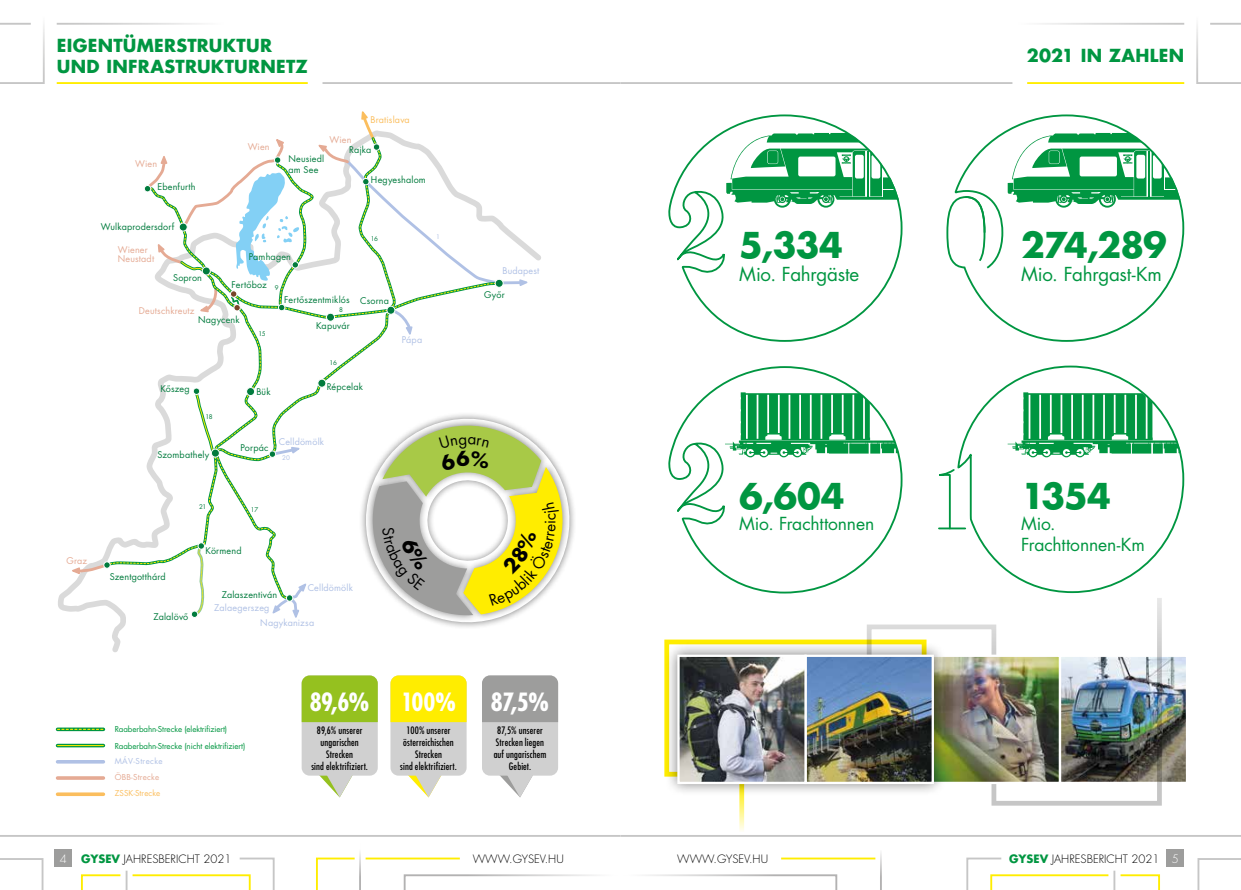
<style>
.page{position:relative;width:1241px;height:890px;background:#fff}
.page>*{position:absolute;margin:0;border:0;box-sizing:border-box;transform-origin:0 0}
.t1{font:700 34.62px "Futura LT Pro";letter-spacing:-.02em;color:#009641}
.t2{font:700 condensed 24.5px "Futura LT Pro";letter-spacing:-.03em;color:#fff}
.t3{font:18.75px "Futura LT Pro";letter-spacing:-.015em;color:#009641}
.t4{font:700 17.5px/21px "Futura LT Pro";letter-spacing:.02em;color:#009641}
.t5{font:17.5px/21px "Futura LT Pro";letter-spacing:-.005em;color:#009641}
.t6{font:15.12px "Futura LT Pro";color:#000}
.t7{font:300 11.25px "Futura LT Pro";color:#000}
.t8{font:300 11.25px "Futura LT Pro";color:#fff}
.t9{font:500 condensed 10px/12px "Futura LT Pro";letter-spacing:.015em;color:#000;text-align:center}
.t10{font:9px/10.8px "Futura LT Pro";letter-spacing:.02em;color:#007b3d}
.t11{font:9px/15.1px "Futura LT Pro";letter-spacing:.02em;color:#b0c1e5}
.t12{font:9px/8.6px "Futura LT Pro";letter-spacing:.02em;color:#e5aa94}
.t13{font:9px "Futura LT Pro";letter-spacing:.015em;color:#fbbe5e}
.t14{font:8px/16.8px "Futura LT Pro";letter-spacing:-.01em;color:#009641}
.t15{font:8px "Futura LT Pro";letter-spacing:.01em;color:#fbbe5e}
.t16{font:8px "Futura LT Pro";letter-spacing:.045em;color:#b0c1e5}
.t17{font:8px "Futura LT Pro";letter-spacing:.03em;color:#e5aa94}
.t18{font:6.25px "Futura LT Pro";color:#007b3d}
.t19{font:6.25px "Futura LT Pro";color:#b0c1e5}
.s1{font-weight:700;color:#009641}
.s2{color:#fff}
</style>
<div class="page">
<svg style="left:312px;top:775px;width:45px;height:22px"></svg>
<div style="left:301px;top:675px;width:77px;height:100px;background:#d0d0d0;border-radius:8px"></div>
<div style="left:301px;top:675px;width:77px;height:47px;background:#95c11f"></div>
<svg style="left:401px;top:775px;width:44px;height:22px"></svg>
<div style="left:390px;top:675px;width:76px;height:100px;background:#d0d0d0;border-radius:8px"></div>
<div style="left:390px;top:675px;width:76px;height:47px;background:#ffed00"></div>
<svg style="left:492px;top:775px;width:45px;height:22px"></svg>
<div style="left:482px;top:675px;width:76px;height:100px;background:#d0d0d0;border-radius:8px"></div>
<div style="left:482px;top:675px;width:76px;height:47px;background:#9d9d9c"></div>
<svg style="left:668px;top:366px;width:235px;height:228px"></svg>
<svg style="left:938px;top:469px;width:17px;height:61px"></svg>
<hr style="left:938px;top:527px;width:27px;height:2px;background:#009641">
<svg style="left:955px;top:365px;width:229px;height:229px"></svg>
<svg style="left:946px;top:114px;width:238px;height:228px"></svg>
<svg style="left:963px;top:195px;width:23px;height:68px"></svg>
<svg style="left:668px;top:114px;width:235px;height:228px"></svg>
<svg style="left:725px;top:392px;width:176px;height:65px"></svg>
<svg style="left:1007px;top:392px;width:176px;height:65px"></svg>
<svg style="left:55px;top:727px;width:51px;height:69px"></svg>
<svg style="left:58px;top:743px;width:45px;height:4px"></svg>
<hr style="left:58px;top:745px;width:45px;height:1px;background:#ffed00">
<svg style="left:58px;top:759px;width:45px;height:4px"></svg>
<hr style="left:58px;top:776px;width:45px;height:3px;background:#e5aa94">
<hr style="left:58px;top:792px;width:45px;height:3px;background:#fbbe5e">
<svg style="left:436px;top:506px;width:138px;height:121px"></svg>
<img style="left:1162px;top:657px;width:22px;height:124px">
<div style="left:1058px;top:654px;width:129px;height:130px;border:2px solid #fff"></div>
<svg style="left:664px;top:639px;width:201px;height:192px"></svg>
<img style="left:865px;top:598px;width:297px;height:208px">
<div style="left:931px;top:654px;width:129px;height:130px;border:2px solid #fff"></div>
<div style="left:664px;top:642px;width:282px;height:154px;background:#000;opacity:.5"></div>
<div style="left:804px;top:654px;width:129px;height:130px;border:2px solid #fff"></div>
<div style="left:677px;top:654px;width:129px;height:130px;border:2px solid #fff"></div>
<div style="left:55px;top:849px;width:17px;height:17px;background:#9d9d9c"></div>
<svg style="left:403px;top:874px;width:435px;height:15px"></svg>
<hr style="left:365px;top:857px;width:95px;height:2px;background:#ffed00">
<hr style="left:781px;top:857px;width:94px;height:2px;background:#ffed00">
<hr style="left:359px;top:842px;width:2px;height:47px;background:#b3b2b2">
<hr style="left:879px;top:849px;width:2px;height:40px;background:#b3b2b2">
<svg style="left:316px;top:857px;width:39px;height:32px"></svg>
<svg style="left:0;top:858px;width:44px;height:31px"></svg>
<svg style="left:1197px;top:858px;width:43px;height:31px"></svg>
<svg style="left:81px;top:857px;width:194px;height:32px"></svg>
<svg style="left:966px;top:857px;width:194px;height:32px"></svg>
<div style="left:1166px;top:849px;width:17px;height:17px;background:#9d9d9c"></div>
<hr style="left:0;top:834px;width:620px;height:2px;background:#c6c6c6">
<hr style="left:620px;top:834px;width:620px;height:2px;background:#c6c6c6">
<hr style="left:0;top:23px;width:31px;height:2px;background:#c6c6c6">
<hr style="left:1209px;top:23px;width:31px;height:2px;background:#c6c6c6">
<hr style="left:0;top:82px;width:44px;height:2px;background:#c6c6c6">
<hr style="left:1196px;top:82px;width:44px;height:2px;background:#c6c6c6">
<hr style="left:322px;top:82px;width:298px;height:2px;background:#c6c6c6">
<hr style="left:620px;top:82px;width:392px;height:2px;background:#c6c6c6">
<hr style="left:57px;top:82px;width:251px;height:2px;background:#ffed00">
<hr style="left:1026px;top:82px;width:157px;height:2px;background:#ffed00">
<svg style="left:68px;top:111px;width:505px;height:510px"></svg>
<h3 class="t4" style="left:57px;top:34px;width:253px">EIGENTÜMERSTRUKTUR<br>UND INFRASTRUKTURNETZ</h3>
<p class="t13" style="left:370px;top:114px;width:41px">Bratislava</p>
<p class="t12" style="left:135px;top:160px;width:23px">Wien</p>
<p class="t10" style="left:158px;top:181px;width:39px">Ebenfurth</p>
<p class="t10" style="left:101px;top:221px;width:75px">Wulkaprodersdorf</p>
<p class="t12" style="left:248px;top:142px;width:23px">Wien</p>
<p class="t12" style="left:329px;top:135px;width:23px">Wien</p>
<p class="t10" style="left:288px;top:153px;width:37px">Neusiedl am See</p>
<p class="t10" style="left:349px;top:144px;width:23px">Rajka</p>
<p class="t10" style="left:371px;top:174px;width:56px">Hegyeshalom</p>
<p class="t18" style="left:370px;top:234px;width:9px">16</p>
<p class="t12" style="left:118px;top:245px;width:38px">Wiener<br>Neustadt</p>
<p class="t10" style="left:249px;top:251px;width:44px">Pamhagen</p>
<p class="t10" style="left:284px;top:294px;width:67px">Fertőszentmiklós</p>
<p class="t10" style="left:316px;top:320px;width:35px">Kapuvár</p>
<p class="t10" style="left:173px;top:272px;width:30px">Sopron</p>
<p class="t10" style="left:231px;top:279px;width:37px">Fertőboz</p>
<p class="t18" style="left:275px;top:283px;width:5px">9</p>
<p class="t12" style="left:139px;top:306px;width:57px">Deutschkreutz</p>
<p class="t18" style="left:339px;top:305px;width:5px">8</p>
<p class="t10" style="left:198px;top:314px;width:43px">Nagycenk</p>
<p class="t18" style="left:258px;top:329px;width:9px">15</p>
<p class="t18" style="left:329px;top:358px;width:9px">16</p>
<p class="t10" style="left:360px;top:295px;width:30px">Csorna</p>
<p class="t10" style="left:160px;top:383px;width:31px">Kőszeg</p>
<p class="t18" style="left:205px;top:412px;width:9px">18</p>
<p class="t10" style="left:158px;top:449px;width:53px">Szombathely</p>
<p class="t10" style="left:256px;top:386px;width:16px">Bük</p>
<p class="t10" style="left:327px;top:381px;width:38px">Répcelak</p>
<p class="t10" style="left:240px;top:442px;width:29px">Porpác</p>
<p class="t11" style="left:279px;top:433px;width:47px">Celldömölk</p>
<p class="t19" style="left:282px;top:453px;width:9px">20</p>
<p class="t11" style="left:402px;top:332px;width:22px">Pápa</p>
<p class="t19" style="left:436px;top:232px;width:5px">1</p>
<p class="t12" style="left:66px;top:556px;width:22px">Graz</p>
<p class="t18" style="left:199px;top:503px;width:9px">21</p>
<p class="t18" style="left:251px;top:505px;width:9px">17</p>
<p class="t10" style="left:110px;top:570px;width:57px">Szentgotthárd</p>
<p class="t10" style="left:153px;top:611px;width:36px">Zalalövő</p>
<p class="t10" style="left:205px;top:545px;width:37px">Körmend</p>
<p class="t10" style="left:222px;top:589px;width:57px">Zalaszentiván</p>
<p class="t11" style="left:308px;top:579px;width:47px">Celldömölk</p>
<p class="t11" style="left:260px;top:600px;width:55px;text-indent:-46px">Zalaegerszeg<br>Nagykanizsa</p>
<p class="t14" style="left:115px;top:720px;width:132px">Raaberbahn-Strecke (elektrifiziert)<br>Raaberbahn-Strecke (nicht elektrifiziert)</p>
<p class="t16" style="left:115px;top:755px;width:49px">MÁV-Strecke</p>
<p class="t17" style="left:115px;top:771px;width:46px">ÖBB-Strecke</p>
<p class="t15" style="left:115px;top:787px;width:47px">ZSSK-Strecke</p>
<h2 class="t2" style="left:310px;top:685px;width:61px">89,6%</h2>
<p class="t9" style="left:311px;top:724px;width:58px">89,6% unserer ungarischen<br>Strecken<br>sind elektrifiziert.</p>
<h2 class="t2" style="left:401px;top:685px;width:56px">100%</h2>
<p class="t9" style="left:400px;top:724px;width:58px">100% unserer österreichischen<br>Strecken<br>sind elektrifiziert.</p>
<p class="t11" style="left:502px;top:263px;width:39px">Budapest</p>
<p class="t10" style="left:484px;top:289px;width:22px">Győr</p>
<h3 class="t6" style="left:539px;top:524px;width:5px;rotate:-90deg">i</h3>
<h2 class="t2" style="left:491px;top:685px;width:60px">87,5%</h2>
<p class="t9" style="left:493px;top:724px;width:54px">87,5% unserer<br>Strecken liegen auf ungarischem<br>Gebiet.</p>
<h1 class="t1" style="left:739px;top:218px;width:105px">5,334</h1>
<h3 class="t3" style="left:739px;top:261px;width:121px">Mio. Fahrgäste</h3>
<h1 class="t1" style="left:739px;top:469px;width:107px">6,604</h1>
<h3 class="t5" style="left:739px;top:513px;width:136px">Mio. Frachttonnen</h3>
<h3 class="t4" style="left:1026px;top:44px;width:159px">2021 IN ZAHLEN</h3>
<h1 class="t1" style="left:1020px;top:218px;width:147px">274,289</h1>
<h3 class="t3" style="left:1020px;top:261px;width:142px">Mio. Fahrgast-Km</h3>
<h1 class="t1" style="left:1020px;top:469px;width:91px">1354</h1>
<h3 class="t5" style="left:1020px;top:513px;width:125px">Mio.<br>Frachttonnen-Km</h3>
<p class="t8" style="left:60px;top:851px;width:8px">4</p>
<p class="t7" style="left:81px;top:851px;width:152px"><span class="s1">GYSEV</span> JAHRESBERICHT 2021</p>
<p class="t7" style="left:473px;top:851px;width:92px">WWW.GYSEV.HU</p>
<p class="t7" style="left:677px;top:851px;width:92px">WWW.GYSEV.HU</p>
<p class="t7" style="left:1009px;top:851px;width:171px"><span class="s1">GYSEV</span> JAHRESBERICHT 2021 <span class="s2">5</span></p>
</div>
